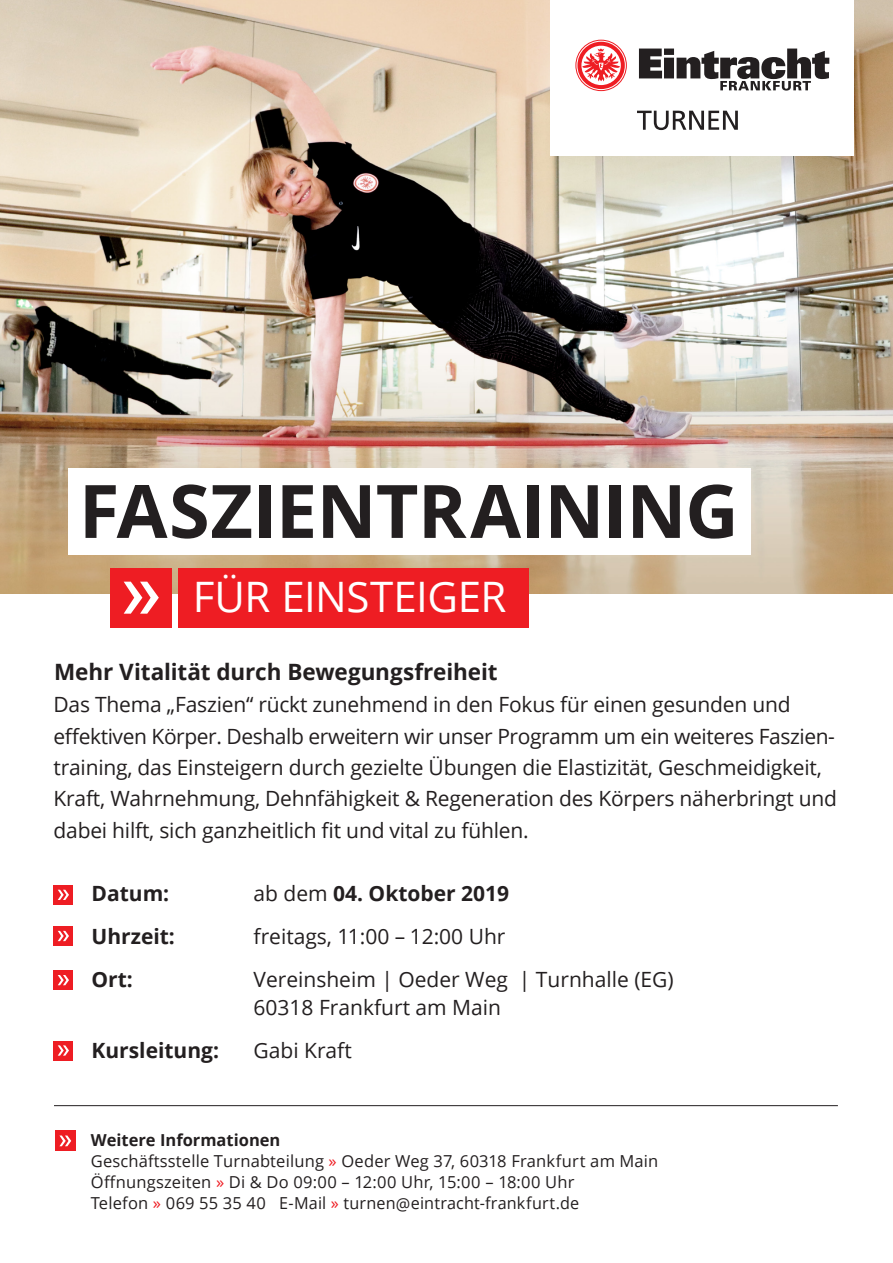
<style>
.page{position:relative;width:893px;height:1263px;background:#fff}
.page>*{position:absolute;margin:0;border:0;box-sizing:border-box;transform-origin:0 0}
.t1{font:700 73.8px "Open Sans";letter-spacing:-.01em;color:#231f20}
.t2{font:42px "Open Sans";letter-spacing:-.01em;color:#fff}
.t3{font:700 22.5px "Open Sans";letter-spacing:-.005em;color:#231f20}
.t4{font:21px/31.3px "Open Sans";letter-spacing:-.01em;color:#231f20}
.t5{font:700 21px "Open Sans";color:#231f20}
.t6{font:16.5px/21px "Open Sans";letter-spacing:.01em;color:#231f20}
.s1{font-weight:400}
.s2{font-weight:700}
.s3{color:#ee1d23}
</style>
<div class="page">
<img style="left:0;top:0;width:893px;height:593px">
<div style="left:551px;top:0;width:303px;height:156px;background:#fff"></div>
<svg style="left:637px;top:111px;width:101px;height:19px"></svg>
<svg style="left:639px;top:49px;width:190px;height:42px"></svg>
<svg style="left:576px;top:40px;width:50px;height:51px"></svg>
<div style="left:575px;top:40px;width:52px;height:51px;border:1px solid #ee1d23;border-radius:50%"></div>
<div style="left:577px;top:42px;width:48px;height:47px;border:4px solid #ee1d23;border-radius:50%"></div>
<svg style="left:582px;top:48px;width:38px;height:33px"></svg>
<div style="left:54px;top:885px;width:19px;height:19px;background:#ee1d23"></div>
<svg style="left:58px;top:890px;width:11px;height:10px"></svg>
<div style="left:54px;top:926px;width:19px;height:19px;background:#ee1d23"></div>
<svg style="left:58px;top:931px;width:11px;height:10px"></svg>
<div style="left:54px;top:970px;width:19px;height:20px;background:#ee1d23"></div>
<svg style="left:58px;top:975px;width:11px;height:10px"></svg>
<div style="left:54px;top:1041px;width:19px;height:19px;background:#ee1d23"></div>
<svg style="left:58px;top:1045px;width:11px;height:11px"></svg>
<div style="left:55px;top:1131px;width:21px;height:20px;background:#ee1d23"></div>
<svg style="left:59px;top:1135px;width:12px;height:11px"></svg>
<hr style="left:54px;top:1105px;width:784px;height:1px;background:#231f20">
<div style="left:68px;top:468px;width:683px;height:86px;background:#fff"></div>
<div style="left:111px;top:568px;width:61px;height:60px;background:#ee1d23"></div>
<svg style="left:124px;top:582px;width:35px;height:32px"></svg>
<div style="left:179px;top:568px;width:350px;height:60px;background:#ee1d23"></div>
<p class="t1" style="left:79px;top:459px;width:661px">FASZIENTRAINING</p>
<p class="t2" style="left:193px;top:568px;width:315px">FÜR EINSTEIGER</p>
<p class="t3" style="left:54px;top:656px;width:445px">Mehr Vitalität durch Bewegungsfreiheit</p>
<p class="t4" style="left:54px;top:689px;width:785px">Das Thema „Faszien“ rückt zunehmend in den Fokus für einen gesunden und effektiven Körper. Deshalb erweitern wir unser Programm um ein weiteres Faszien&shy;training, das Einsteigern durch gezielte Übungen die Elastizität, Geschmeidigkeit, Kraft, Wahrnehmung, Dehnfähigkeit &amp; Regeneration des Körpers näherbringt und dabei hilft, sich ganzheitlich fit und vital zu fühlen.</p>
<p class="t5" style="left:92px;top:879px;width:79px">Datum:</p>
<p class="t5" style="left:254px;top:879px;width:257px"><span class="s1">ab dem</span> 04. Oktober 2019</p>
<p class="t5" style="left:92px;top:922px;width:85px">Uhrzeit:</p>
<p class="t4" style="left:254px;top:920px;width:253px">freitags, 11:00 – 12:00 Uhr</p>
<p class="t5" style="left:92px;top:964px;width:43px">Ort:</p>
<p class="t4" style="left:254px;top:964px;width:422px;line-height:28.5px">Vereinsheim | Oeder Weg | Turnhalle (EG)<br>60318 Frankfurt am Main</p>
<p class="t5" style="left:92px;top:1036px;width:129px">Kursleitung:</p>
<p class="t4" style="left:254px;top:1034px;width:100px">Gabi Kraft</p>
<p class="t6" style="left:91px;top:1129px;width:569px"><span class="s2">Weitere Informationen<br></span>Geschäftsstelle Turnabteilung <span class="s3">»</span> Oeder Weg 37, 60318 Frankfurt am Main Öffnungszeiten <span class="s3">»</span> Di &amp; Do 09:00 – 12:00 Uhr, 15:00 – 18:00 Uhr<br>Telefon <span class="s3">»</span> 069 55 35 40 E-Mail <span class="s3">»</span> turnen@eintracht-frankfurt.de</p>
</div>
